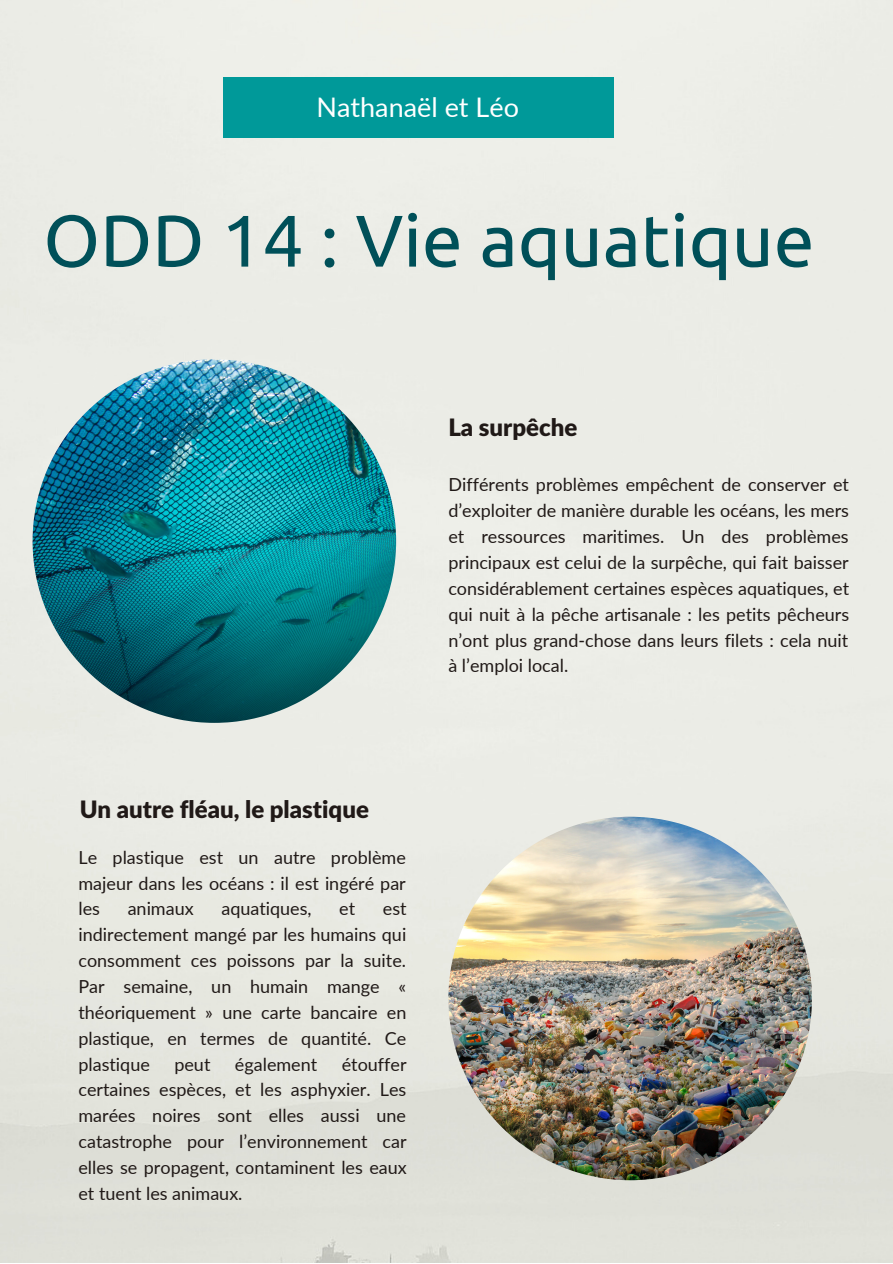
<style>
.page{position:relative;width:893px;height:1264px;background:#fff}
.page>*{position:absolute;margin:0;border:0;box-sizing:border-box;transform-origin:0 0}
.t1{font:73.05px "Ubuntu";color:#005059}
.t2{font:27px "Lato";color:#fff}
.t3{font:900 24px "Lato Latin";color:#201917}
.t4{font:18px/25.8px "Lato";color:#201917;text-align:justify}
</style>
<div class="page">
<img style="left:0;top:0;width:892px;height:1262px">
<div style="left:223px;top:78px;width:390px;height:60px;background:#099"></div>
<img style="left:33px;top:359px;width:363px;height:364px">
<img style="left:448px;top:816px;width:363px;height:364px">
<p class="t2" style="left:316px;top:91px;width:204px">Nathanaël et Léo</p>
<p class="t1" style="left:43px;top:198px;width:772px">ODD 14 : Vie aquatique</p>
<p class="t3" style="left:448px;top:416px;width:130px">La surpêche</p>
<p class="t4" style="left:448px;top:471px;width:402px">Différents problèmes empêchent de conserver et d’exploiter de manière durable les océans, les mers et ressources maritimes. Un des problèmes principaux est celui de la surpêche, qui fait baisser considérablement certaines espèces aquatiques, et qui nuit à la pêche artisanale : les petits pêcheurs n’ont plus grand-chose dans leurs filets : cela nuit à l’emploi local.</p>
<p class="t3" style="left:80px;top:798px;width:291px">Un autre fléau, le plastique</p>
<p class="t4" style="left:78px;top:843px;width:329px">Le plastique est un autre problème majeur dans les océans : il est ingéré par les</p>
<p class="t4" style="left:128px;top:895px;width:68px">animaux</p>
<p class="t4" style="left:221px;top:895px;width:92px">aquatiques,</p>
<p class="t4" style="left:339px;top:895px;width:17px">et</p>
<p class="t4" style="left:78px;top:895px;width:329px;text-indent:304px">est indirectement mangé par les humains qui consomment ces poissons par la suite.<br>Par semaine, un humain mange « théoriquement » une carte bancaire en plastique, en termes de quantité. Ce plastique</p>
<p class="t4" style="left:174px;top:1050px;width:38px">peut</p>
<p class="t4" style="left:235px;top:1050px;width:84px">également</p>
<p class="t4" style="left:78px;top:1050px;width:330px;text-indent:263px">étouffer certaines espèces, et les asphyxier. Les marées noires sont elles aussi une catastrophe pour l’environnement car elles se propagent, contaminent les eaux et tuent les animaux.</p>
</div>
